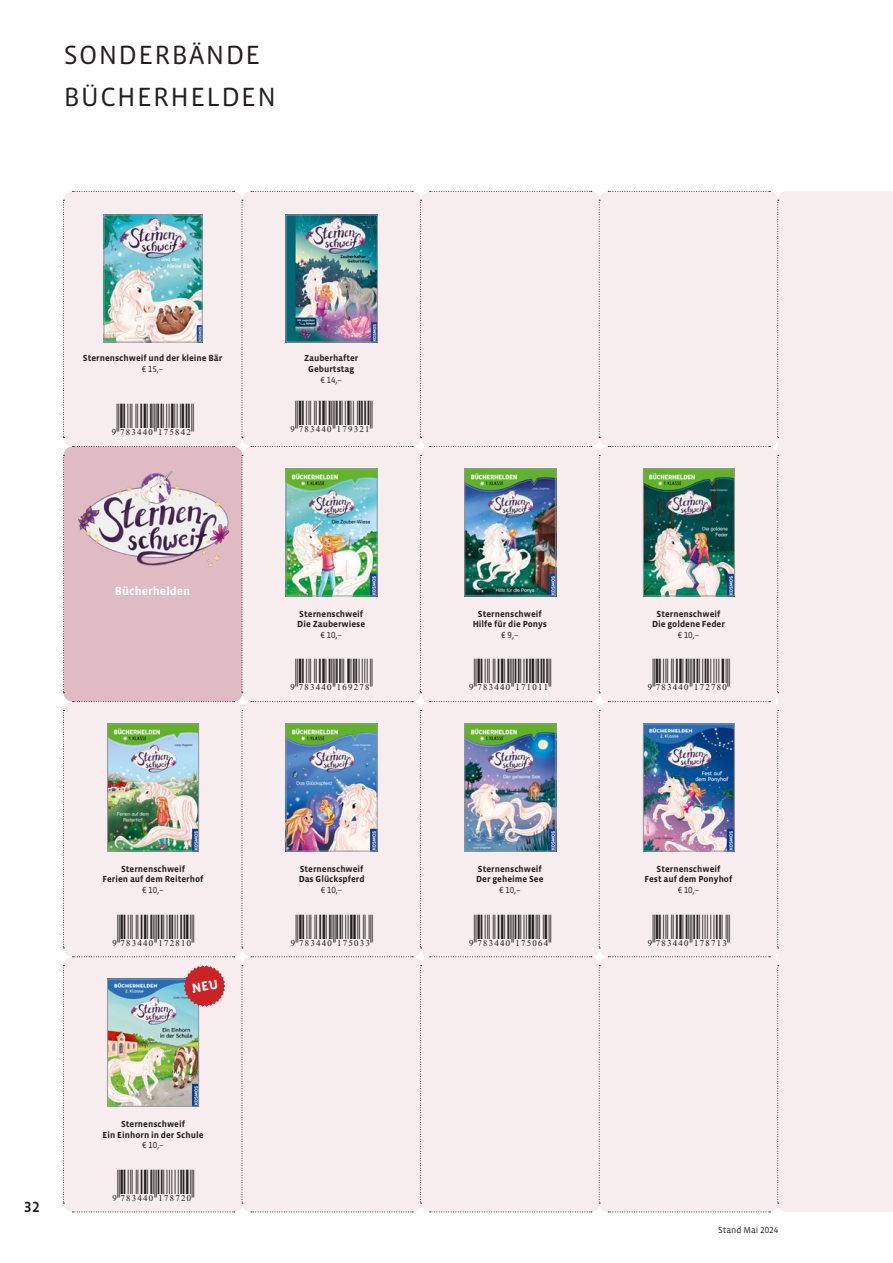
<style>
.page{position:relative;width:893px;height:1263px;background:#fff}
.page>*{position:absolute;margin:0;border:0;box-sizing:border-box;transform-origin:0 0}
.t1{font:27px "Vista Sans OT";letter-spacing:.05em;color:#231f20}
.t2{font:500 15px "Vista Sans OT";color:#231f20}
.Gesamtverzeichnis{font:13.5px "C Code UPCEAN HRBS3";color:#231f20}
.EAN-Code_NEU{font:13.5px "C Code UPCEAN HRBS3";color:#231f20}
.Gesamtverzeichnis-2{font:700 12px "Vista Sans OT";color:#fff}
.Gesamtverzeichnis-3{font:700 9px/10.6px "Vista Sans OT";color:#231f20;text-align:center}
.t3{font:9px "Vista Sans OT";color:#231f20}
.s1{font-weight:400}
</style>
<div class="page">
<div style="left:778px;top:191px;width:115px;height:1021px;background:#f7edee"></div>
<div style="left:64px;top:191px;width:178px;height:255px;background:#f7edee;border-radius:9px"></div>
<img style="left:106px;top:217px;width:94px;height:123px">
<div style="left:104px;top:215px;width:98px;height:127px;border:1px solid #94979c"></div>
<div style="left:242px;top:191px;width:179px;height:255px;background:#f7edee;border-radius:9px"></div>
<img style="left:288px;top:217px;width:88px;height:123px">
<div style="left:286px;top:215px;width:92px;height:127px;border:1px solid #94979c"></div>
<div style="left:421px;top:191px;width:179px;height:255px;background:#f7edee;border-radius:9px"></div>
<div style="left:600px;top:191px;width:178px;height:255px;background:#f7edee;border-radius:9px"></div>
<div style="left:64px;top:446px;width:178px;height:256px;background:#e0bbc4;border-radius:9px"></div>
<img style="left:78px;top:471px;width:152px;height:96px">
<div style="left:242px;top:446px;width:179px;height:256px;background:#f7edee;border-radius:9px"></div>
<img style="left:288px;top:471px;width:87px;height:123px">
<div style="left:286px;top:469px;width:91px;height:127px;border:1px solid #94979c"></div>
<div style="left:421px;top:446px;width:179px;height:256px;background:#f7edee;border-radius:9px"></div>
<img style="left:466px;top:471px;width:88px;height:123px">
<div style="left:464px;top:469px;width:92px;height:127px;border:1px solid #94979c"></div>
<div style="left:600px;top:446px;width:178px;height:256px;background:#f7edee;border-radius:9px"></div>
<img style="left:645px;top:471px;width:88px;height:123px">
<div style="left:643px;top:469px;width:92px;height:127px;border:1px solid #94979c"></div>
<div style="left:64px;top:702px;width:178px;height:255px;background:#f7edee;border-radius:9px"></div>
<img style="left:109px;top:726px;width:88px;height:123px">
<div style="left:107px;top:724px;width:92px;height:127px;border:1px solid #94979c"></div>
<div style="left:242px;top:702px;width:179px;height:255px;background:#f7edee;border-radius:9px"></div>
<img style="left:288px;top:726px;width:87px;height:123px">
<div style="left:286px;top:724px;width:91px;height:127px;border:1px solid #94979c"></div>
<div style="left:421px;top:702px;width:179px;height:255px;background:#f7edee;border-radius:9px"></div>
<img style="left:466px;top:726px;width:88px;height:123px">
<div style="left:464px;top:724px;width:92px;height:127px;border:1px solid #94979c"></div>
<div style="left:600px;top:702px;width:178px;height:255px;background:#f7edee;border-radius:9px"></div>
<img style="left:645px;top:726px;width:88px;height:123px">
<div style="left:643px;top:724px;width:92px;height:127px;border:1px solid #94979c"></div>
<div style="left:64px;top:957px;width:178px;height:255px;background:#f7edee;border-radius:9px"></div>
<img style="left:109px;top:981px;width:88px;height:123px">
<div style="left:107px;top:979px;width:92px;height:127px;border:1px solid #94979c"></div>
<div style="left:242px;top:957px;width:179px;height:255px;background:#f7edee;border-radius:9px"></div>
<div style="left:421px;top:957px;width:179px;height:255px;background:#f7edee;border-radius:9px"></div>
<div style="left:600px;top:957px;width:178px;height:255px;background:#f7edee;border-radius:9px"></div>
<svg style="left:72px;top:446px;width:163px;height:1px"></svg>
<svg style="left:251px;top:446px;width:162px;height:1px"></svg>
<svg style="left:430px;top:446px;width:162px;height:1px"></svg>
<svg style="left:608px;top:446px;width:162px;height:1px"></svg>
<svg style="left:242px;top:200px;width:1px;height:238px"></svg>
<svg style="left:420px;top:200px;width:2px;height:238px"></svg>
<svg style="left:599px;top:200px;width:1px;height:238px"></svg>
<svg style="left:72px;top:701px;width:163px;height:1px"></svg>
<svg style="left:251px;top:701px;width:162px;height:1px"></svg>
<svg style="left:430px;top:701px;width:162px;height:1px"></svg>
<svg style="left:608px;top:701px;width:162px;height:1px"></svg>
<svg style="left:242px;top:455px;width:1px;height:238px"></svg>
<svg style="left:420px;top:455px;width:2px;height:238px"></svg>
<svg style="left:599px;top:455px;width:1px;height:238px"></svg>
<svg style="left:72px;top:956px;width:163px;height:1px"></svg>
<svg style="left:251px;top:956px;width:162px;height:1px"></svg>
<svg style="left:430px;top:956px;width:162px;height:1px"></svg>
<svg style="left:608px;top:956px;width:162px;height:1px"></svg>
<svg style="left:242px;top:710px;width:1px;height:238px"></svg>
<svg style="left:420px;top:710px;width:2px;height:238px"></svg>
<svg style="left:599px;top:710px;width:1px;height:238px"></svg>
<svg style="left:72px;top:1211px;width:163px;height:1px"></svg>
<svg style="left:251px;top:1211px;width:162px;height:1px"></svg>
<svg style="left:430px;top:1211px;width:162px;height:1px"></svg>
<svg style="left:608px;top:1211px;width:162px;height:1px"></svg>
<svg style="left:242px;top:965px;width:1px;height:239px"></svg>
<svg style="left:420px;top:965px;width:2px;height:239px"></svg>
<svg style="left:599px;top:965px;width:1px;height:239px"></svg>
<svg style="left:777px;top:200px;width:2px;height:238px"></svg>
<svg style="left:777px;top:455px;width:2px;height:238px"></svg>
<svg style="left:777px;top:710px;width:2px;height:238px"></svg>
<svg style="left:777px;top:965px;width:2px;height:239px"></svg>
<svg style="left:63px;top:200px;width:1px;height:238px"></svg>
<svg style="left:63px;top:455px;width:1px;height:238px"></svg>
<svg style="left:63px;top:710px;width:1px;height:238px"></svg>
<svg style="left:63px;top:965px;width:1px;height:239px"></svg>
<svg style="left:72px;top:191px;width:163px;height:1px"></svg>
<svg style="left:251px;top:191px;width:162px;height:1px"></svg>
<svg style="left:430px;top:191px;width:162px;height:1px"></svg>
<svg style="left:608px;top:191px;width:162px;height:1px"></svg>
<svg style="left:184px;top:965px;width:41px;height:42px"></svg>
<p class="t1" style="left:64px;top:41px;width:198px">SONDERBÄNDE</p>
<p class="t1" style="left:64px;top:83px;width:214px">BÜCHERHELDEN</p>
<p class="Gesamtverzeichnis-3" style="left:83px;top:353px;width:141px">Sternenschweif und der kleine Bär <span class="s1">€ 15,–</span></p>
<p class="EAN-Code_NEU" style="left:111px;top:416px;width:84px">*[7WR4S0-BHFIEC]</p>
<p class="Gesamtverzeichnis-2" style="left:115px;top:585px;width:77px">Bücherhelden</p>
<p class="Gesamtverzeichnis-3" style="left:304px;top:353px;width:56px">Zauberhafter<br>Geburtstag<br><span class="s1">€ 14,–</span></p>
<p class="Gesamtverzeichnis" style="left:290px;top:413px;width:84px">*[7WR4S0-BHJDCB]</p>
<p class="Gesamtverzeichnis-3" style="left:297px;top:608px;width:69px">Sternenschweif<br>Die Zauberwiese <span class="s1">€ 10,–</span></p>
<p class="Gesamtverzeichnis" style="left:290px;top:671px;width:84px">*[7WR4S0-BGJCHI]</p>
<p class="Gesamtverzeichnis-3" style="left:103px;top:863px;width:102px">Sternenschweif<br>Ferien auf dem Reiterhof <span class="s1">€ 10,–</span></p>
<p class="Gesamtverzeichnis" style="left:112px;top:926px;width:84px">*[7WR4S0-BHCIBA]</p>
<p class="t2" style="left:24px;top:1199px;width:17px">32</p>
<p class="Gesamtverzeichnis-3" style="left:103px;top:1119px;width:102px">Sternenschweif<br>Ein Einhorn in der Schule <span class="s1">€ 10,–</span></p>
<p class="Gesamtverzeichnis" style="left:112px;top:1181px;width:84px">*[7WR4S0-BHIHCA]</p>
<p class="Gesamtverzeichnis-3" style="left:299px;top:863px;width:67px">Sternenschweif<br>Das Glückspferd <span class="s1">€ 10,–</span></p>
<p class="Gesamtverzeichnis" style="left:290px;top:926px;width:84px">*[7WR4S0-BHFADD]</p>
<p class="Gesamtverzeichnis-3" style="left:473px;top:608px;width:76px">Sternenschweif<br>Hilfe für die Ponys <span class="s1">€ 9,–</span></p>
<p class="Gesamtverzeichnis" style="left:469px;top:671px;width:84px">*[7WR4S0-BHBABB]</p>
<p class="Gesamtverzeichnis-3" style="left:476px;top:863px;width:69px">Sternenschweif<br>Der geheime See <span class="s1">€ 10,–</span></p>
<p class="Gesamtverzeichnis" style="left:469px;top:926px;width:84px">*[7WR4S0-BHFAGE]</p>
<p class="Gesamtverzeichnis-3" style="left:652px;top:608px;width:74px">Sternenschweif<br>Die goldene Feder <span class="s1">€ 10,–</span></p>
<p class="Gesamtverzeichnis" style="left:647px;top:671px;width:84px">*[7WR4S0-BHCHIA]</p>
<p class="Gesamtverzeichnis-3" style="left:645px;top:863px;width:89px">Sternenschweif<br>Fest auf dem Ponyhof <span class="s1">€ 10,–</span></p>
<p class="Gesamtverzeichnis" style="left:647px;top:926px;width:84px">*[7WR4S0-BHIHBD]</p>
<p class="t3" style="left:718px;top:1225px;width:61px">Stand Mai 2024</p>
</div>
